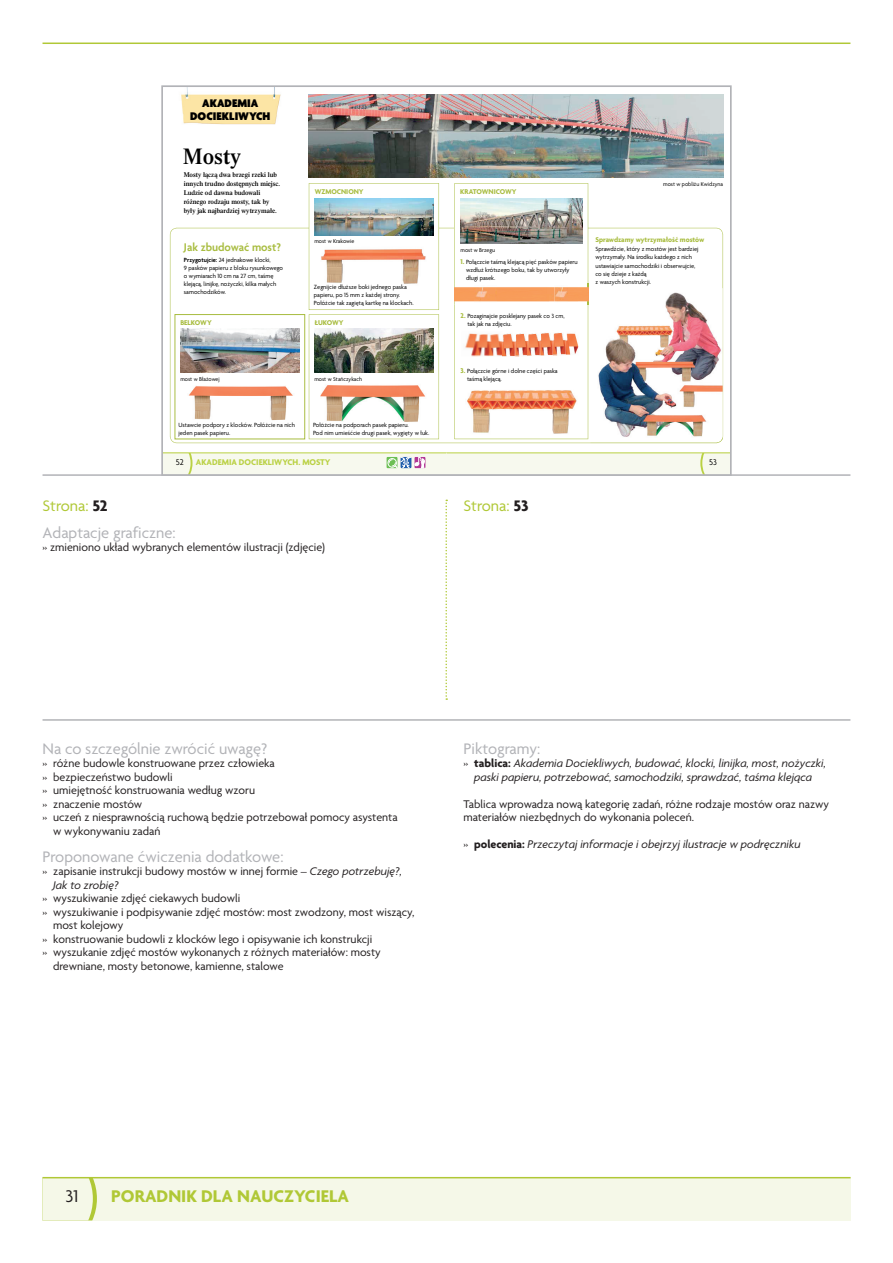
<style>
.page{position:relative;width:893px;height:1263px;background:#fff}
.page>*{position:absolute;margin:0;border:0;box-sizing:border-box;transform-origin:0 0}
.t1{font:600 22.8px "Dutch 801 BT";color:#000}
.t2{font:700 18.3px "Agenda Pl";color:#b0c836}
.t3{font:18.3px "Agenda Pl";color:#231f20}
.t4{font:16.5px/27px "Agenda Pl";color:#b2b3b7}
.t5{font:16.5px "Agenda Pl";color:#b0c836}
.t6{font:12px/13.5px "Agenda Pl";color:#231f20}
.t7{font:italic 12px/13.5px "Agenda Pl";color:#231f20;text-align:center}
.t8{font:900 12px/13px "Agenda Pl";color:#000;text-align:center}
.t9{font:600 12px "Agenda Pl";color:#a9bd41}
.t10{font:700 9px "Agenda Pl";color:#bad144}
.t11{font:9px "Agenda Pl";color:#000}
.t12{font:700 7.5px "Agenda Pl";color:#a9bd41}
.t13{font:600 7.05px/9px "Dutch 801 BT";letter-spacing:-.005em;color:#000}
.t14{font:6.45px/7.9px "Agenda Pl";color:#000}
.t15{font:6px "Agenda Pl";color:#000}
.s1{font-weight:600}
.s2{font-weight:700;font-size:7.5px;color:#a9bd41}
.s3{color:#b0c836}
.s4{font-weight:700;color:#231f20}
.s5{font-style:italic}
.s6{font-style:normal}
.s7{font-weight:700;font-style:normal}
</style>
<div class="page">
<div style="left:43px;top:1178px;width:808px;height:42px;background:#f5f8e8"></div>
<svg style="left:43px;top:1178px;width:54px;height:42px"></svg>
<hr style="left:43px;top:1177px;width:808px;height:1px;background:#b0c836">
<hr style="left:43px;top:43px;width:807px;height:1px;background:#b0c836">
<hr style="left:43px;top:474px;width:807px;height:2px;background:#b2b3b7">
<svg style="left:445px;top:500px;width:2px;height:200px"></svg>
<hr style="left:43px;top:719px;width:807px;height:2px;background:#b2b3b7">
<img style="left:160px;top:85px;width:572px;height:391px">
<p class="t8" style="left:190px;top:96px;width:82px">AKADEMIA<br>DOCIEKLIWYCH</p>
<h1 class="t1" style="left:183px;top:142px;width:59px">Mosty</h1>
<p class="t13" style="left:184px;top:170px;width:98px">Mosty łączą dwa brzegi rzeki lub innych trudno dostępnych miejsc.<br>Ludzie od dawna budowali różnego rodzaju mosty, tak by były jak najbardziej wytrzymałe.</p>
<p class="t9" style="left:184px;top:240px;width:99px">Jak zbudować most?</p>
<p class="t14" style="left:184px;top:256px;width:101px"><span class="s1">Przygotujcie:</span> 24 jednakowe klocki,<br>9 pasków papieru z bloku rysunkowego o wymiarach 10 cm na 27 cm, taśmę klejącą, linijkę, nożyczki, kilka małych samochodzików.</p>
<p class="t12" style="left:315px;top:187px;width:51px">WZMOCNIONY</p>
<p class="t15" style="left:314px;top:238px;width:41px">most w Krakowie</p>
<p class="t14" style="left:314px;top:283px;width:101px">Zegnijcie dłuższe boki jednego paska papieru, po 15 mm z każdej strony.<br>Połóżcie tak zagiętą kartkę na klockach.</p>
<p class="t12" style="left:180px;top:318px;width:33px">BELKOWY</p>
<p class="t12" style="left:315px;top:318px;width:30px">ŁUKOWY</p>
<p class="t15" style="left:180px;top:375px;width:41px">most w Błażowej</p>
<p class="t15" style="left:314px;top:375px;width:49px">most w Stańczykach</p>
<p class="t14" style="left:178px;top:421px;width:118px">Ustawcie podpory z klocków. Połóżcie na nich jeden pasek papieru.</p>
<p class="t14" style="left:313px;top:421px;width:118px">Połóżcie na podporach pasek papieru.<br>Pod nim umieśćcie drugi pasek, wygięty w łuk.</p>
<p class="t12" style="left:460px;top:187px;width:58px">KRATOWNICOWY</p>
<p class="t15" style="left:460px;top:246px;width:36px">most w Brzegu</p>
<p class="t14" style="left:466px;top:257px;width:113px;text-indent:-6px"><span class="s2">1.</span> Połączcie taśmą klejącą pięć pasków papieru wzdłuż krótszego boku, tak by utworzyły długi pasek.</p>
<p class="t14" style="left:467px;top:312px;width:99px;text-indent:-7px"><span class="s2">2.</span> Pozaginajcie posklejany pasek co 3 cm, tak jak na zdjęciu.</p>
<p class="t14" style="left:467px;top:367px;width:92px;text-indent:-7px"><span class="s2">3.</span> Połączcie górne i dolne części paska taśmą klejącą.</p>
<p class="t15" style="left:663px;top:180px;width:61px">most w pobliżu Kwidzyna</p>
<p class="t12" style="left:595px;top:235px;width:110px">Sprawdzamy wytrzymałość mostów</p>
<p class="t14" style="left:595px;top:245px;width:104px">Sprawdźcie, który z mostów jest bardziej wytrzymały. Na środku każdego z nich ustawiajcie samochodziki i obserwujcie, co się dzieje z każdą<br>z waszych konstrukcji.</p>
<p class="t11" style="left:176px;top:456px;width:9px">52</p>
<p class="t10" style="left:196px;top:456px;width:136px">AKADEMIA DOCIEKLIWYCH. MOSTY</p>
<p class="t11" style="left:709px;top:456px;width:9px">53</p>
<h3 class="t4" style="left:43px;top:492px;width:135px"><span class="s3">Strona:</span> <span class="s4">52<br></span>Adaptacje graficzne:</h3>
<p class="t6" style="left:43px;top:540px;width:284px">» zmieniono układ wybranych elementów ilustracji (zdjęcie)</p>
<h3 class="t5" style="left:463px;top:496px;width:67px">Strona: <span class="s4">53</span></h3>
<h3 class="t4" style="left:43px;top:735px;width:226px">Na co szczególnie zwrócić uwagę?</h3>
<p class="t6" style="left:43px;top:756px;width:234px">» różne budowle konstruowane przez człowieka</p>
<p class="t6" style="left:43px;top:770px;width:132px">» bezpieczeństwo budowli</p>
<p class="t6" style="left:43px;top:783px;width:214px">» umiejętność konstruowania według wzoru</p>
<p class="t6" style="left:43px;top:797px;width:101px">» znaczenie mostów</p>
<p class="t6" style="left:43px;top:810px;width:357px">» uczeń z niesprawnością ruchową będzie potrzebował pomocy asystenta</p>
<p class="t6" style="left:53px;top:824px;width:109px">w wykonywaniu zadań</p>
<h3 class="t4" style="left:43px;top:843px;width:242px">Proponowane ćwiczenia dodatkowe:</h3>
<p class="t6" style="left:53px;top:864px;width:350px;text-indent:-11px">» zapisanie instrukcji budowy mostów w innej formie – <span class="s5">Czego potrzebuję?,<br>Jak to zrobię?</span></p>
<p class="t6" style="left:43px;top:891px;width:199px">» wyszukiwanie zdjęć ciekawych budowli</p>
<p class="t6" style="left:43px;top:905px;width:373px">» wyszukiwanie i podpisywanie zdjęć mostów: most zwodzony, most wiszący,</p>
<p class="t6" style="left:53px;top:918px;width:72px">most kolejowy</p>
<p class="t6" style="left:43px;top:932px;width:331px">» konstruowanie budowli z klocków lego i opisywanie ich konstrukcji</p>
<p class="t6" style="left:43px;top:945px;width:340px">» wyszukanie zdjęć mostów wykonanych z różnych materiałów: mosty</p>
<p class="t6" style="left:53px;top:959px;width:232px">drewniane, mosty betonowe, kamienne, stalowe</p>
<h3 class="t4" style="left:463px;top:735px;width:78px">Piktogramy:</h3>
<p class="t7" style="left:463px;top:756px;width:364px"><span class="s6">»</span> <span class="s7">tablica:</span> Akademia Dociekliwych, budować, klocki, linijka, most, nożyczki, paski papieru, potrzebować, samochodziki, sprawdzać, taśma klejąca</p>
<p class="t6" style="left:463px;top:797px;width:367px">Tablica wprowadza nową kategorię zadań, różne rodzaje mostów oraz nazwy materiałów niezbędnych do wykonania poleceń.</p>
<p class="t7" style="left:463px;top:837px;width:339px"><span class="s6">»</span> <span class="s7">polecenia:</span> Przeczytaj informacje i obejrzyj ilustracje w podręczniku</p>
<h2 class="t3" style="left:66px;top:1185px;width:14px">31</h2>
<h2 class="t2" style="left:111px;top:1185px;width:239px">PORADNIK DLA NAUCZYCIELA</h2>
</div>
